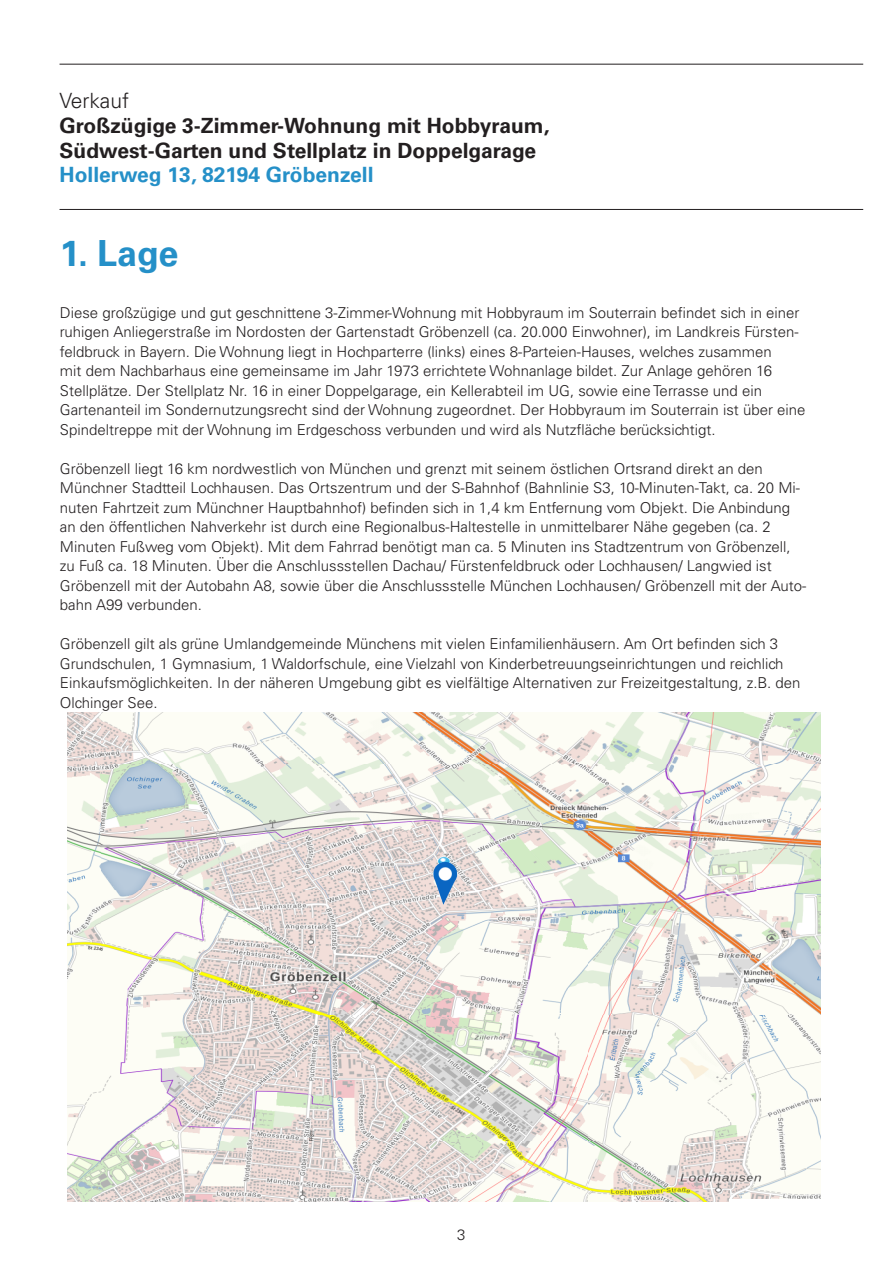
<style>
.page{position:relative;width:893px;height:1263px;background:#fff}
.page>*{position:absolute;margin:0;border:0;box-sizing:border-box;transform-origin:0 0}
.Überschrift{font:700 36px "Univers LT Std";color:#2590c8}
.t1{font:700 21px/24.8px "Univers LT Std";color:#231f20}
.t2{font:700 21px "Univers LT Std";color:#2590c8}
.t3{font:300 21px "Univers LT Std";color:#231f20}
.FT_10_13{font:300 15px/19.5px "Univers LT Std";color:#231f20}
</style>
<div class="page">
<img style="left:67px;top:713px;width:754px;height:488px">
<img style="left:434px;top:856px;width:19px;height:2px">
<img style="left:730px;top:1199px;width:91px;height:2px">
<hr style="left:60px;top:209px;width:803px;height:1px;background:#231f20">
<hr style="left:60px;top:64px;width:803px;height:1px;background:#231f20">
<img style="left:421px;top:858px;width:48px;height:46px">
<h2 class="t3" style="left:60px;top:88px;width:71px">Verkauf</h2>
<h2 class="t1" style="left:60px;top:113px;width:491px">Großzügige 3-Zimmer-Wohnung mit Hobbyraum,<br>Südwest-Garten und Stellplatz in Doppelgarage</h2>
<h2 class="t2" style="left:60px;top:163px;width:315px">Hollerweg 13, 82194 Gröbenzell</h2>
<p class="Überschrift" style="left:60px;top:232px;width:120px">1. Lage</p>
<p class="FT_10_13" style="left:60px;top:303px;width:747px">Diese großzügige und gut geschnittene 3-Zimmer-Wohnung mit Hobbyraum im Souterrain befindet sich in einer ruhigen Anliegerstraße im Nordosten der Gartenstadt Gröbenzell (ca. 20.000 Einwohner), im Landkreis Fürsten&shy;feldbruck in Bayern. Die Wohnung liegt in Hochparterre (links) eines 8-Parteien-Hauses, welches zusammen<br>mit dem Nachbarhaus eine gemeinsame im Jahr 1973 errichtete Wohnanlage bildet. Zur Anlage gehören 16<br>Stellplätze. Der Stellplatz Nr. 16 in einer Doppelgarage, ein Kellerabteil im UG, sowie eine Terrasse und ein Gartenanteil im Sondernutzungsrecht sind der Wohnung zugeordnet. Der Hobbyraum im Souterrain ist über eine Spindeltreppe mit der Wohnung im Erdgeschoss verbunden und wird als Nutzfläche berücksichtigt.</p>
<p class="FT_10_13" style="left:60px;top:459px;width:748px">Gröbenzell liegt 16 km nordwestlich von München und grenzt mit seinem östlichen Ortsrand direkt an den Münchner Stadtteil Lochhausen. Das Ortszentrum und der S-Bahnhof (Bahnlinie S3, 10-Minuten-Takt, ca. 20 Mi&shy;nuten Fahrtzeit zum Münchner Hauptbahnhof) befinden sich in 1,4 km Entfernung vom Objekt. Die Anbindung an den öffentlichen Nahverkehr ist durch eine Regionalbus-Haltestelle in unmittelbarer Nähe gegeben (ca. 2<br>Minuten Fußweg vom Objekt). Mit dem Fahrrad benötigt man ca. 5 Minuten ins Stadtzentrum von Gröbenzell, zu Fuß ca. 18 Minuten. Über die Anschlussstellen Dachau/ Fürstenfeldbruck oder Lochhausen/ Langwied ist Gröbenzell mit der Autobahn A8, sowie über die Anschlussstelle München Lochhausen/ Gröbenzell mit der Auto&shy;bahn A99 verbunden.</p>
<p class="FT_10_13" style="left:60px;top:634px;width:742px">Gröbenzell gilt als grüne Umlandgemeinde Münchens mit vielen Einfamilienhäusern. Am Ort befinden sich 3<br>Grundschulen, 1 Gymnasium, 1 Waldorfschule, eine Vielzahl von Kinderbetreuungseinrichtungen und reichlich Einkaufsmöglichkeiten. In der näheren Umgebung gibt es vielfältige Alternativen zur Freizeitgestaltung, z.B. den Olchinger See.</p>
<p class="FT_10_13" style="left:457px;top:1225px;width:10px">3</p>
</div>
